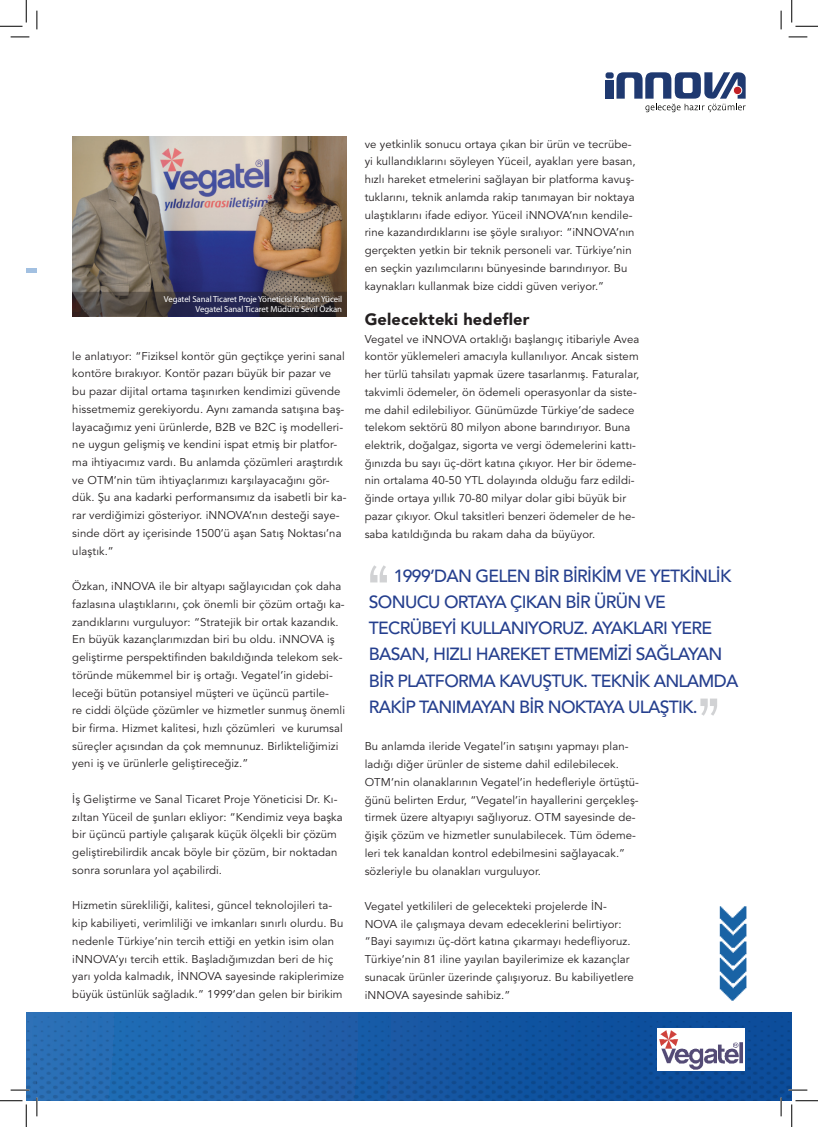
<style>
.page{position:relative;width:818px;height:1127px;background:#fff}
.page>*{position:absolute;margin:0;border:0;box-sizing:border-box;transform-origin:0 0}
.t1{font:condensed 87.5px "Tw Cen";color:#d1d2d4}
.t2{font:500 17.5px/26.2px "Avenir";letter-spacing:-.04em;color:#253f8e}
.t3{font:900 16.25px "Avenir";letter-spacing:.01em;color:#231f20}
.t4{font:11.25px/17.8px "Avenir";letter-spacing:.01em;color:#231f20}
.t5{font:8.75px/10px "Myriad Pro";letter-spacing:-.01em;color:#fff;text-align:right}
</style>
<div class="page">
<img style="left:26px;top:1012px;width:766px;height:88px">
<svg style="left:26px;top:269px;width:11px;height:3px"></svg>
<div style="left:605px;top:72px;width:9px;height:6px;background:#1f3970;border-radius:2px"></div>
<div style="left:605px;top:80px;width:8px;height:19px;background:#1f3970"></div>
<svg style="left:616px;top:72px;width:130px;height:40px"></svg>
<div style="left:733px;top:86px;width:9px;height:9px;background:#c12025;border-radius:50%"></div>
<div style="left:733px;top:86px;width:9px;height:9px;border:1px solid #fff;border-radius:50%"></div>
<img style="left:719px;top:906px;width:28px;height:95px">
<img style="left:72px;top:136px;width:275px;height:156px">
<svg style="left:72px;top:292px;width:275px;height:24px;background:#3c3741"></svg>
<img style="left:657px;top:1028px;width:87px;height:42px">
<svg style="left:11px;top:36px;width:18px;height:2px"></svg>
<svg style="left:788px;top:36px;width:19px;height:2px"></svg>
<svg style="left:11px;top:1088px;width:18px;height:2px"></svg>
<svg style="left:788px;top:1088px;width:19px;height:2px"></svg>
<svg style="left:36px;top:11px;width:2px;height:18px"></svg>
<svg style="left:36px;top:1097px;width:2px;height:18px"></svg>
<svg style="left:780px;top:11px;width:2px;height:18px"></svg>
<svg style="left:780px;top:1097px;width:2px;height:18px"></svg>
<svg style="left:0;top:0;width:27px;height:27px"></svg>
<svg style="left:0;top:1100px;width:27px;height:26px"></svg>
<svg style="left:791px;top:0;width:27px;height:27px"></svg>
<svg style="left:791px;top:1100px;width:27px;height:26px"></svg>
<p class="t5" style="left:164px;top:294px;width:180px">Vegatel Sanal Ticaret Proje Yöneticisi Kızıltan Yüceil<br>Vegatel Sanal Ticaret Müdürü Sevil Özkan</p>
<p class="t4" style="left:72px;top:347px;width:276px">le anlatıyor: “Fiziksel kontör gün geçtikçe yerini sanal kontöre bırakıyor. Kontör pazarı büyük bir pazar ve bu pazar dijital ortama taşınırken kendimizi güvende hissetmemiz gerekiyordu. Aynı zamanda satışına baş&shy;layacağımız yeni ürünlerde, B2B ve B2C iş modelleri&shy;ne uygun gelişmiş ve kendini ispat etmiş bir platfor&shy;ma ihtiyacımız vardı. Bu anlamda çözümleri araştırdık ve OTM’nin tüm ihtiyaçlarımızı karşılayacağını gör&shy;dük. Şu ana kadarki performansımız da isabetli bir ka&shy;rar verdiğimizi gösteriyor. iNNOVA’nın desteği saye&shy;sinde dört ay içerisinde 1500’ü aşan Satış Noktası’na ulaştık.”</p>
<p class="t4" style="left:72px;top:577px;width:274px">Özkan, iNNOVA ile bir altyapı sağlayıcıdan çok daha fazlasına ulaştıklarını, çok önemli bir çözüm ortağı ka&shy;zandıklarını vurguluyor: “Stratejik bir ortak kazandık.<br>En büyük kazançlarımızdan biri bu oldu. iNNOVA iş geliştirme perspektifinden bakıldığında telekom sek&shy;töründe mükemmel bir iş ortağı. Vegatel’in gidebi&shy;leceği bütün potansiyel müşteri ve üçüncü partile-<br>re ciddi ölçüde çözümler ve hizmetler sunmuş önemli bir firma. Hizmet kalitesi, hızlı çözümleri ve kurumsal süreçler açısından da çok memnunuz. Birlikteliğimizi yeni iş ve ürünlerle geliştireceğiz.”</p>
<p class="t4" style="left:72px;top:790px;width:272px">İş Geliştirme ve Sanal Ticaret Proje Yöneticisi Dr. Kı&shy;zıltan Yüceil de şunları ekliyor: “Kendimiz veya başka bir üçüncü partiyle çalışarak küçük ölçekli bir çözüm geliştirebilirdik ancak böyle bir çözüm, bir noktadan sonra sorunlara yol açabilirdi.</p>
<p class="t4" style="left:72px;top:896px;width:273px">Hizmetin sürekliliği, kalitesi, güncel teknolojileri ta&shy;kip kabiliyeti, verimliliği ve imkanları sınırlı olurdu. Bu nedenle Türkiye’nin tercih ettiği en yetkin isim olan iNNOVA’yı tercih ettik. Başladığımızdan beri de hiç yarı yolda kalmadık, İNNOVA sayesinde rakiplerimize büyük üstünlük sağladık.” 1999’dan gelen bir birikim</p>
<p class="t4" style="left:365px;top:135px;width:272px">ve yetkinlik sonucu ortaya çıkan bir ürün ve tecrübe&shy;yi kullandıklarını söyleyen Yüceil, ayakları yere basan, hızlı hareket etmelerini sağlayan bir platforma kavuş&shy;tuklarını, teknik anlamda rakip tanımayan bir noktaya ulaştıklarını ifade ediyor. Yüceil iNNOVA’nın kendile&shy;rine kazandırdıklarını ise şöyle sıralıyor: “iNNOVA’nın gerçekten yetkin bir teknik personeli var. Türkiye’nin en seçkin yazılımcılarını bünyesinde barındırıyor. Bu kaynakları kullanmak bize ciddi güven veriyor.”</p>
<h3 class="t3" style="left:365px;top:309px;width:166px">Gelecekteki hedefler</h3>
<p class="t4" style="left:365px;top:330px;width:276px">Vegatel ve iNNOVA ortaklığı başlangıç itibariyle Avea kontör yüklemeleri amacıyla kullanılıyor. Ancak sistem her türlü tahsilatı yapmak üzere tasarlanmış. Faturalar, takvimli ödemeler, ön ödemeli operasyonlar da siste&shy;me dahil edilebiliyor. Günümüzde Türkiye’de sadece telekom sektörü 80 milyon abone barındırıyor. Buna elektrik, doğalgaz, sigorta ve vergi ödemelerini kattı&shy;ğınızda bu sayı üç-dört katına çıkıyor. Her bir ödeme&shy;nin ortalama 40-50 YTL dolayında olduğu farz edildi&shy;ğinde ortaya yıllık 70-80 milyar dolar gibi büyük bir pazar çıkıyor. Okul taksitleri benzeri ödemeler de he&shy;saba katıldığında bu rakam daha da büyüyor.</p>
<h1 class="t1" style="left:365px;top:539px;width:27px">‘‘</h1>
<h2 class="t2" style="left:369px;top:562px;width:364px;text-indent:25px">1999’DAN GELEN BIR BIRIKIM VE YETKINLIK SONUCU ORTAYA ÇIKAN BIR ÜRÜN VE TECRÜBEYI KULLANIYORUZ. AYAKLARI YERE BASAN, HIZLI HAREKET ETMEMİZİ</h2>
<h2 class="t2" style="left:369px;top:641px;width:371px;text-indent:267px">SAĞLAYAN<br>BIR PLATFORMA KAVUŞTUK. TEKNIK ANLAMDA<br>RAKIP TANIMAYAN BIR NOKTAYA ULAŞTIK.</h2>
<h1 class="t1" style="left:723px;top:741px;width:27px;rotate:-180deg">‘‘</h1>
<p class="t4" style="left:365px;top:737px;width:276px">Bu anlamda ileride Vegatel’in satışını yapmayı plan&shy;ladığı diğer ürünler de sisteme dahil edilebilecek.<br>OTM’nin olanaklarının Vegatel’in hedefleriyle örtüştü&shy;ğünü belirten Erdur, “Vegatel’in hayallerini gerçekleş&shy;tirmek üzere altyapıyı sağlıyoruz. OTM sayesinde de&shy;ğişik çözüm ve hizmetler sunulabilecek. Tüm ödeme&shy;leri tek kanaldan kontrol edebilmesini sağlayacak.” sözleriyle bu olanakları vurguluyor.</p>
<p class="t4" style="left:365px;top:897px;width:271px">Vegatel yetkilileri de gelecekteki projelerde İN-NOVA ile çalışmaya devam edeceklerini belirtiyor: “Bayi sayımızı üç-dört katına çıkarmayı hedefliyoruz.<br>Türkiye’nin 81 iline yayılan bayilerimize ek kazançlar sunacak ürünler üzerinde çalışıyoruz. Bu kabiliyetlere iNNOVA sayesinde sahibiz.”</p>
</div>
